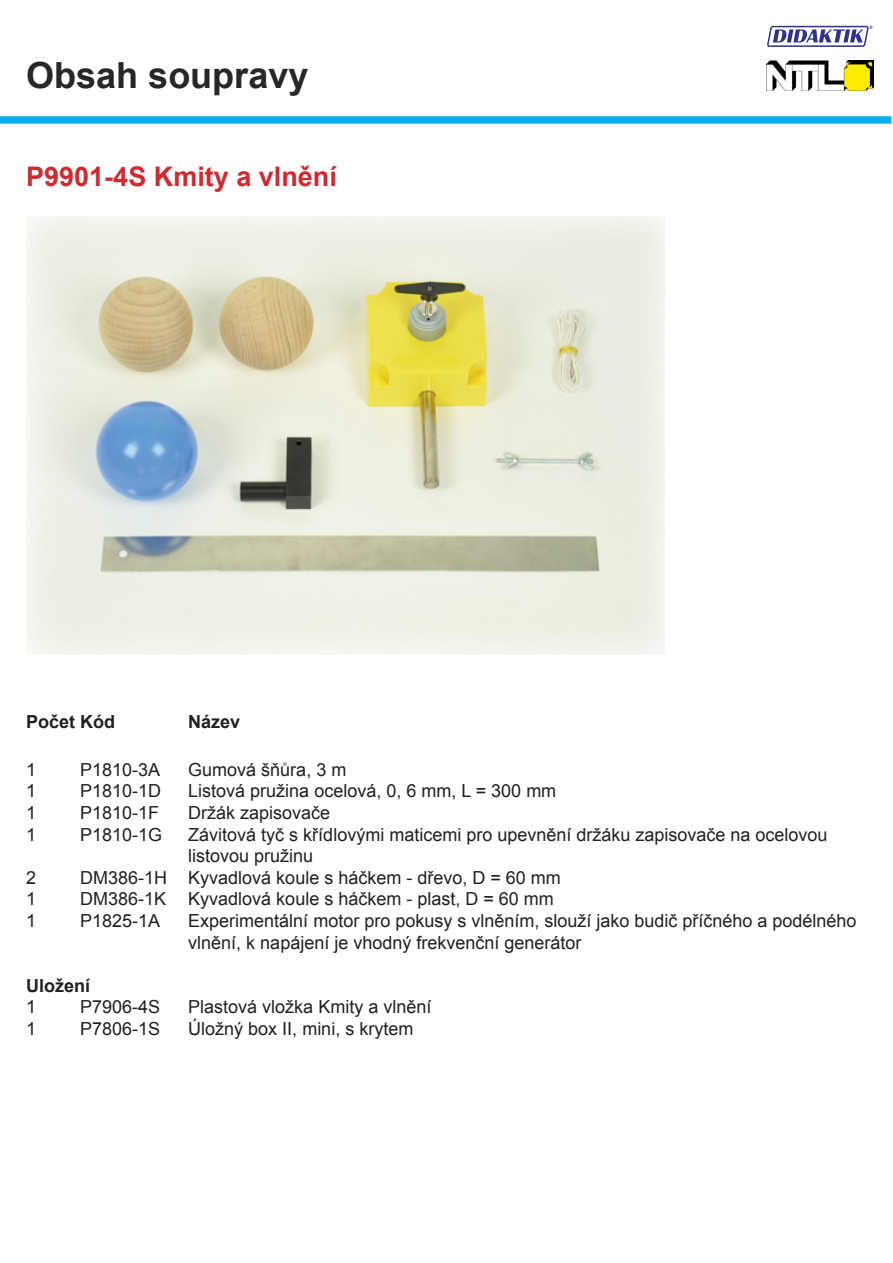
<style>
.page{position:relative;width:893px;height:1263px;background:#fff}
.page>*{position:absolute;margin:0;border:0;box-sizing:border-box;transform-origin:0 0}
.t1{font:700 36px "Arial";color:#231f20}
.t2{font:700 27px "Arial";color:#d1232a}
.t3{font:18px "Arial";color:#231f20}
.t4{font:700 18px "Arial";color:#231f20}
</style>
<div class="page">
<img style="left:767px;top:61px;width:106px;height:30px">
<svg style="left:767px;top:25px;width:106px;height:22px"></svg>
<div style="left:0;top:116px;width:891px;height:8px;background:#08b0ef"></div>
<img style="left:26px;top:217px;width:638px;height:437px">
<h1 class="t1" style="left:26px;top:51px;width:284px">Obsah soupravy</h1>
<h2 class="t2" style="left:26px;top:158px;width:312px">P9901-4S Kmity a vlnění</h2>
<p class="t4" style="left:26px;top:710px;width:90px">Počet Kód</p>
<p class="t4" style="left:188px;top:710px;width:54px">Název</p>
<p class="t3" style="left:26px;top:757px;width:12px">1</p>
<p class="t3" style="left:80px;top:757px;width:82px">P1810-3A</p>
<p class="t3" style="left:188px;top:757px;width:160px">Gumová šňůra, 3 m</p>
<p class="t3" style="left:26px;top:779px;width:12px">1</p>
<p class="t3" style="left:80px;top:779px;width:83px">P1810-1D</p>
<p class="t3" style="left:188px;top:779px;width:370px">Listová pružina ocelová, 0, 6 mm, L = 300 mm</p>
<p class="t3" style="left:26px;top:801px;width:12px">1</p>
<p class="t3" style="left:80px;top:801px;width:81px">P1810-1F</p>
<p class="t3" style="left:188px;top:801px;width:144px">Držák zapisovače</p>
<p class="t3" style="left:26px;top:822px;width:12px">1</p>
<p class="t3" style="left:80px;top:822px;width:84px">P1810-1G</p>
<p class="t3" style="left:188px;top:822px;width:641px">Závitová tyč s křídlovými maticemi pro upevnění držáku zapisovače na ocelovou</p>
<p class="t3" style="left:188px;top:844px;width:127px">listovou pružinu</p>
<p class="t3" style="left:26px;top:865px;width:12px">2</p>
<p class="t3" style="left:80px;top:865px;width:482px">DM386-1H Kyvadlová koule s háčkem - dřevo, D = 60 mm</p>
<p class="t3" style="left:26px;top:887px;width:12px">1</p>
<p class="t3" style="left:80px;top:887px;width:475px">DM386-1K Kyvadlová koule s háčkem - plast, D = 60 mm</p>
<p class="t3" style="left:26px;top:909px;width:12px">1</p>
<p class="t3" style="left:80px;top:909px;width:82px">P1825-1A</p>
<p class="t3" style="left:188px;top:909px;width:670px">Experimentální motor pro pokusy s vlněním, slouží jako budič příčného a podélného</p>
<p class="t3" style="left:188px;top:930px;width:395px">vlnění, k napájení je vhodný frekvenční generátor</p>
<p class="t4" style="left:26px;top:973px;width:66px">Uložení</p>
<p class="t3" style="left:26px;top:995px;width:12px">1</p>
<p class="t3" style="left:80px;top:995px;width:82px">P7906-4S</p>
<p class="t3" style="left:188px;top:995px;width:245px">Plastová vložka Kmity a vlnění</p>
<p class="t3" style="left:26px;top:1017px;width:12px">1</p>
<p class="t3" style="left:80px;top:1017px;width:82px">P7806-1S</p>
<p class="t3" style="left:188px;top:1017px;width:227px">Úložný box II, mini, s krytem</p>
</div>
